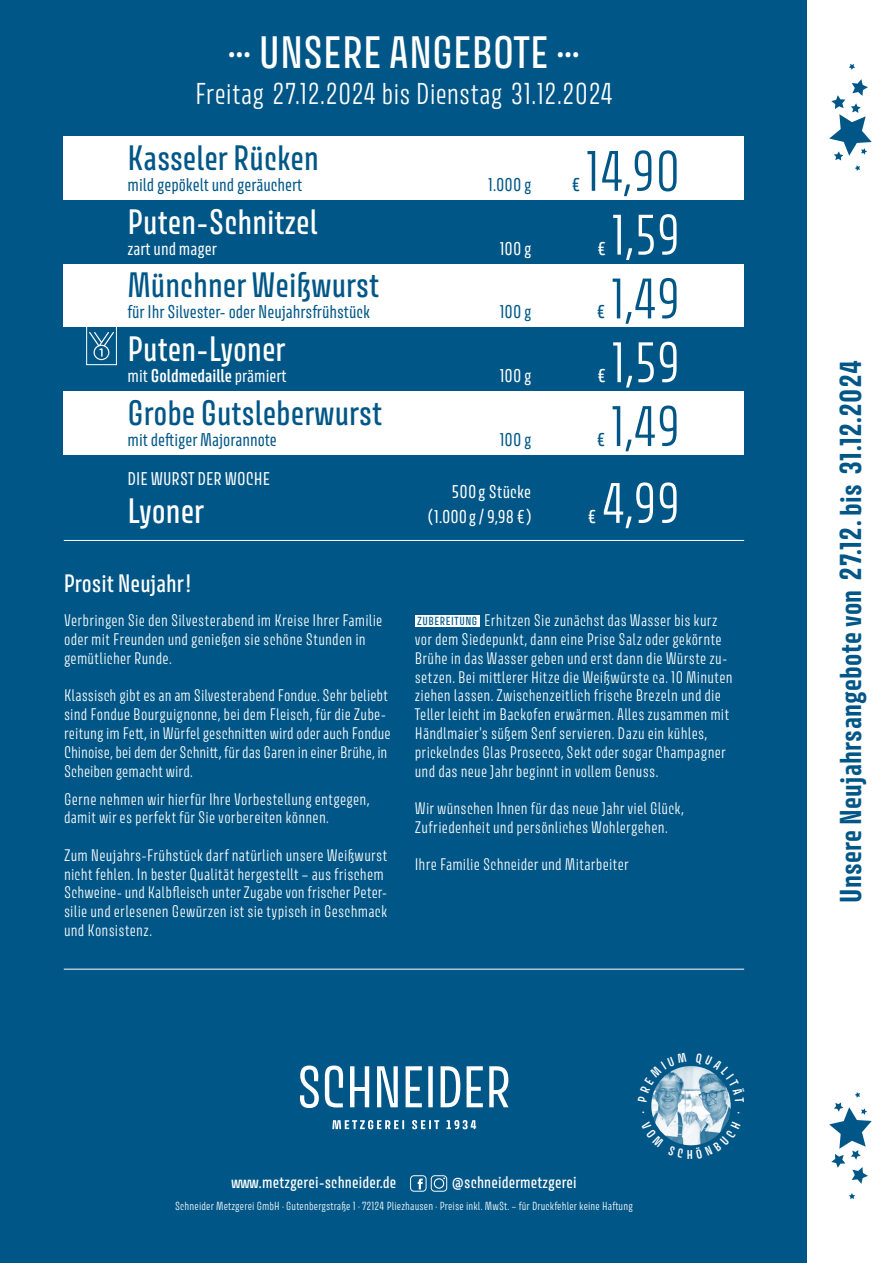
<style>
.page{position:relative;width:893px;height:1263px;background:#005787}
.page>*{position:absolute;margin:0;border:0;box-sizing:border-box;transform-origin:0 0}
.t1{font:300 51px "Avory I Latn";color:#005787}
.t2{font:300 51px "Avory I Latn";color:#fff}
.t3{font:40.5px "Avory I Latn Me";color:#fff}
.t4{font:31.5px "Avory I Latn Me";color:#005787}
.t5{font:31.5px "Avory I Latn Me";color:#fff}
.t6{font:700 27px "Avory I Latn";letter-spacing:.005em;color:#005787}
.t7{font:300 27px "Avory I Latn";letter-spacing:.005em;color:#fff}
.t8{font:22.5px "Avory I Latn Me";color:#fff}
.t9{font:16.5px "Avory I Latn";color:#005787}
.t10{font:16.5px "Avory I Latn";color:#fff}
.t11{font:600 16.5px "Avory I Latn";color:#fff}
.t12{font:16.5px "Avory I Latn Me";color:#005787}
.t13{font:16.5px "Avory I Latn Me";color:#fff}
.t14{font:300 15px/18.8px "Avory I Latn";letter-spacing:.015em;color:#fff}
.t15{font:15px "Avory I Latn Me";letter-spacing:.01em;color:#fff}
.t16{font:300 10.5px "Avory I Latn";letter-spacing:.015em;color:#fff}
.s1{font-weight:400}
.s2{font-family:"Avory I Latn Me";font-weight:400;font-size:10.5px;color:#005787}
</style>
<div class="page">
<div style="left:808px;top:0;width:85px;height:1263px;background:#fff"></div>
<svg style="left:849px;top:1193px;width:6px;height:6px"></svg>
<svg style="left:829px;top:1092px;width:43px;height:92px"></svg>
<svg style="left:849px;top:64px;width:6px;height:6px"></svg>
<svg style="left:829px;top:79px;width:43px;height:92px"></svg>
<svg style="left:410px;top:1175px;width:37px;height:17px"></svg>
<svg style="left:300px;top:1065px;width:208px;height:43px"></svg>
<svg style="left:332px;top:1120px;width:144px;height:9px"></svg>
<div style="left:64px;top:136px;width:680px;height:64px;background:#fff"></div>
<div style="left:64px;top:391px;width:680px;height:64px;background:#fff"></div>
<div style="left:64px;top:264px;width:680px;height:63px;background:#fff"></div>
<hr style="left:64px;top:969px;width:680px;height:1px;background:#fff">
<hr style="left:64px;top:540px;width:680px;height:1px;background:#fff">
<div style="left:415px;top:615px;width:64px;height:12px;background:#fff"></div>
<svg style="left:89px;top:332px;width:25px;height:28px"></svg>
<div style="left:86px;top:326px;width:31px;height:39px;border:1px solid #fff"></div>
<img style="left:651px;top:1066px;width:80px;height:79px;border-radius:40px">
<svg style="left:651px;top:1066px;width:35px;height:36px"></svg>
<svg style="left:695px;top:1066px;width:36px;height:37px"></svg>
<svg style="left:654px;top:1121px;width:74px;height:25px"></svg>
<h2 class="t3" style="left:227px;top:26px;width:355px">… UNSERE ANGEBOTE …</h2>
<h3 class="t7" style="left:195px;top:77px;width:419px">Freitag 27.12.2024 bis Dienstag 31.12.2024</h3>
<h3 class="t4" style="left:128px;top:138px;width:193px">Kasseler Rücken</h3>
<p class="t9" style="left:128px;top:174px;width:176px">mild gepökelt und geräuchert</p>
<p class="t9" style="left:488px;top:174px;width:45px">1.000 g</p>
<p class="t12" style="left:572px;top:174px;width:10px">€</p>
<h1 class="t1" style="left:586px;top:140px;width:96px">14,90</h1>
<h3 class="t5" style="left:128px;top:201px;width:192px">Puten-Schnitzel</h3>
<p class="t10" style="left:128px;top:238px;width:91px">zart und mager</p>
<p class="t10" style="left:500px;top:238px;width:33px">100 g</p>
<p class="t13" style="left:597px;top:238px;width:10px">€</p>
<h1 class="t2" style="left:611px;top:203px;width:70px">1,59</h1>
<h3 class="t4" style="left:128px;top:265px;width:253px">Münchner Weißwurst</h3>
<p class="t9" style="left:128px;top:302px;width:244px">für Ihr Silvester- oder Neujahrsfrühstück</p>
<p class="t9" style="left:500px;top:302px;width:33px">100 g</p>
<p class="t12" style="left:597px;top:301px;width:10px">€</p>
<h1 class="t1" style="left:611px;top:267px;width:71px">1,49</h1>
<h3 class="t5" style="left:128px;top:329px;width:159px">Puten-Lyoner</h3>
<p class="t11" style="left:128px;top:365px;width:160px"><span class="s1">mit</span> Goldmedaille <span class="s1">prämiert</span></p>
<p class="t10" style="left:500px;top:365px;width:33px">100 g</p>
<p class="t13" style="left:597px;top:365px;width:10px">€</p>
<h1 class="t2" style="left:611px;top:331px;width:70px">1,59</h1>
<h3 class="t4" style="left:128px;top:393px;width:256px">Grobe Gutsleberwurst</h3>
<p class="t9" style="left:128px;top:429px;width:151px">mit deftiger Majorannote</p>
<p class="t9" style="left:500px;top:429px;width:33px">100 g</p>
<p class="t12" style="left:597px;top:429px;width:10px">€</p>
<h1 class="t1" style="left:611px;top:395px;width:71px">1,49</h1>
<p class="t10" style="left:128px;top:468px;width:144px">DIE WURST DER WOCHE</p>
<h3 class="t5" style="left:128px;top:491px;width:78px">Lyoner</h3>
<p class="t10" style="left:428px;top:506px;width:105px">( 1.000 g / 9,98 € )</p>
<p class="t13" style="left:588px;top:506px;width:10px">€</p>
<p class="t10" style="left:451px;top:481px;width:81px">500 g Stücke</p>
<h1 class="t2" style="left:602px;top:472px;width:80px">4,99</h1>
<h3 class="t8" style="left:64px;top:569px;width:129px">Prosit Neujahr !</h3>
<p class="t14" style="left:64px;top:611px;width:320px">Verbringen Sie den Silvesterabend im Kreise Ihrer Familie oder mit Freunden und genießen sie schöne Stunden in gemütlicher Runde.</p>
<p class="t14" style="left:64px;top:686px;width:328px">Klassisch gibt es an am Silvesterabend Fondue. Sehr beliebt sind Fondue Bourguignonne, bei dem Fleisch, für die Zube&shy;reitung im Fett, in Würfel geschnitten wird oder auch Fondue Chinoise, bei dem der Schnitt, für das Garen in einer Brühe, in Scheiben gemacht wird.</p>
<p class="t14" style="left:64px;top:789px;width:307px">Gerne nehmen wir hierfür Ihre Vorbestellung entgegen, damit wir es perfekt für Sie vorbereiten können.</p>
<p class="t14" style="left:64px;top:846px;width:325px">Zum Neujahrs-Frühstück darf natürlich unsere Weißwurst nicht fehlen. In bester Qualität hergestellt – aus frischem Schweine- und Kalbfleisch unter Zugabe von frischer Peter&shy;silie und erlesenen Gewürzen ist sie typisch in Geschmack und Konsistenz.</p>
<p class="t14" style="left:415px;top:611px;width:319px"><span class="s2">ZUBEREITUNG</span> Erhitzen Sie zunächst das Wasser bis kurz vor dem Siedepunkt, dann eine Prise Salz oder gekörnte Brühe in das Wasser geben und erst dann die Würste zu&shy;setzen. Bei mittlerer Hitze die Weißwürste ca. 10 Minuten ziehen lassen. Zwischenzeitlich frische Brezeln und die Teller leicht im Backofen erwärmen. Alles zusammen mit Händlmaier's süßem Senf servieren. Dazu ein kühles, prickelndes Glas Prosecco, Sekt oder sogar Champagner und das neue Jahr beginnt in vollem Genuss.</p>
<p class="t14" style="left:415px;top:799px;width:271px">Wir wünschen Ihnen für das neue Jahr viel Glück,<br>Zufriedenheit und persönliches Wohlergehen.</p>
<p class="t14" style="left:415px;top:855px;width:215px">Ihre Familie Schneider und Mitarbeiter</p>
<p class="t15" style="left:231px;top:1172px;width:167px">www.metzgerei-schneider.de</p>
<p class="t15" style="left:451px;top:1172px;width:127px">@schneidermetzgerei</p>
<p class="t16" style="left:175px;top:1200px;width:459px">Schneider Metzgerei GmbH · Gutenbergstraße 1 · 72124 Pliezhausen · Preise inkl. MwSt. – für Druckfehler keine Haftung</p>
<h3 class="t6" style="left:833px;top:902px;width:544px;rotate:-90deg">Unsere Neujahrsangebote von 27.12. bis 31.12.2024</h3>
</div>
